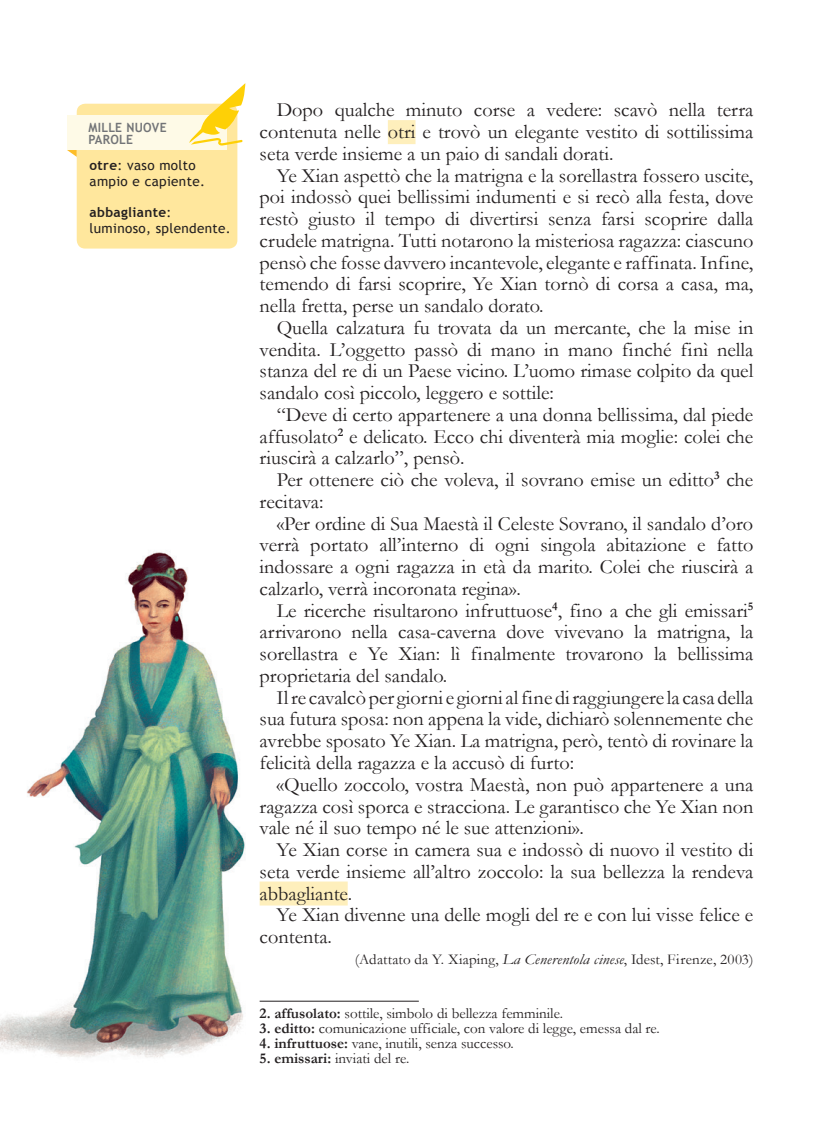
<style>
.page{position:relative;width:830px;height:1127px;background:#fff}
.page>*{position:absolute;margin:0;border:0;box-sizing:border-box;transform-origin:0 0}
.BRANO_-_Corpo_Testo{font:20.25px/21.8px "Garamond";color:#231f20;text-align:justify}
.BRANO_-_Note_Garamon{font:15px "Garamond";color:#231f20}
.BRANO_-_autore_testo{font:15px "Garamond";letter-spacing:.01em;color:#231f20}
.BOX_LESSICO_-_Testo{font:13.5px/15.8px "Trebuchet MS";letter-spacing:.025em;color:#231f20}
.BOX_LESSICO_-_Titolo{font:700 12.75px "Trebuchet MS";letter-spacing:.02em;color:#727477;scale:.95 1}
.s1{font-weight:700}
.s2{font-style:italic}
</style>
<div class="page">
<img style="left:0;top:552px;width:245px;height:506px">
<div style="left:387px;top:120px;width:28px;height:24px;background:#feefbc"></div>
<div style="left:259px;top:881px;width:88px;height:24px;background:#feefbc"></div>
<div style="left:77px;top:104px;width:160px;height:145px;background:#ffe79d;border-radius:9px"></div>
<div style="left:67px;top:115px;width:159px;height:35px;background:#fefae7"></div>
<svg style="left:189px;top:83px;width:56px;height:62px"></svg>
<svg style="left:67px;top:150px;width:10px;height:7px"></svg>
<hr style="left:259px;top:1001px;width:159px;height:1px;background:#231f20">
<p class="BOX_LESSICO_-_Titolo" style="left:88px;top:120px;width:84px">MILLE NUOVE</p>
<p class="BOX_LESSICO_-_Titolo" style="left:88px;top:132px;width:48px">PAROLE</p>
<p class="BOX_LESSICO_-_Testo" style="left:90px;top:158px;width:117px"><span class="s1">otre</span>: vaso molto ampio e capiente.</p>
<p class="BOX_LESSICO_-_Testo" style="left:90px;top:205px;width:143px"><span class="s1">abbagliante</span>: luminoso, splendente.</p>
<p class="BRANO_-_Corpo_Testo" style="left:259px;top:99px;width:495px;text-indent:17px">Dopo qualche minuto corse a vedere: scavò nella terra contenuta nelle otri e trovò un elegante vestito di sottilissima seta verde insieme a un paio di sandali dorati.</p>
<p class="BRANO_-_Corpo_Testo" style="left:259px;top:164px;width:495px;text-indent:17px">Ye Xian aspettò che la matrigna e la sorellastra fossero uscite, poi indossò quei bellissimi indumenti e si recò alla festa, dove restò giusto il tempo di divertirsi senza farsi scoprire dalla crudele matrigna. Tutti notarono la misteriosa ragazza: ciascuno pensò che fosse davvero incantevole, elegante e raffinata. Infine, temendo di farsi scoprire, Ye Xian tornò di corsa a casa, ma, nella fretta, perse un sandalo dorato.</p>
<p class="BRANO_-_Corpo_Testo" style="left:259px;top:316px;width:495px;text-indent:17px">Quella calzatura fu trovata da un mercante, che la mise in vendita. L’oggetto passò di mano in mano finché finì nella stanza del re di un Paese vicino. L’uomo rimase colpito da quel sandalo così piccolo, leggero e sottile:</p>
<p class="BRANO_-_Corpo_Testo" style="left:259px;top:403px;width:495px;text-indent:17px">“Deve di certo appartenere a una donna bellissima, dal piede affusolato<sup>2</sup> e delicato. Ecco chi diventerà mia moglie: colei che riuscirà a calzarlo”, pensò.</p>
<p class="BRANO_-_Corpo_Testo" style="left:259px;top:468px;width:495px;text-indent:17px">Per ottenere ciò che voleva, il sovrano emise un editto<sup>3</sup> che recitava:</p>
<p class="BRANO_-_Corpo_Testo" style="left:259px;top:512px;width:495px;text-indent:17px">«Per ordine di Sua Maestà il Celeste Sovrano, il sandalo d’oro verrà portato all’interno di ogni singola abitazione e fatto indossare a ogni ragazza in età da marito. Colei che riuscirà a calzarlo, verrà incoronata regina».</p>
<p class="BRANO_-_Corpo_Testo" style="left:259px;top:599px;width:495px;text-indent:17px">Le ricerche risultarono infruttuose<sup>4</sup>, fino a che gli emissari<sup>5 </sup>arrivarono nella casa-caverna dove vivevano la matrigna, la sorellastra e Ye Xian: lì finalmente trovarono la bellissima proprietaria del sandalo.</p>
<p class="BRANO_-_Corpo_Testo" style="left:259px;top:686px;width:495px;text-indent:17px">Il re cavalcò per giorni e giorni al fine di raggiungere la casa della sua futura sposa: non appena la vide, dichiarò solennemente che avrebbe sposato Ye Xian. La matrigna, però, tentò di rovinare la felicità della ragazza e la accusò di furto:</p>
<p class="BRANO_-_Corpo_Testo" style="left:259px;top:773px;width:495px;text-indent:17px">«Quello zoccolo, vostra Maestà, non può appartenere a una ragazza così sporca e stracciona. Le garantisco che Ye Xian non vale né il suo tempo né le sue attenzioni».</p>
<p class="BRANO_-_Corpo_Testo" style="left:259px;top:838px;width:495px;text-indent:17px">Ye Xian corse in camera sua e indossò di nuovo il vestito di seta verde insieme all’altro zoccolo: la sua bellezza la rendeva abbagliante.</p>
<p class="BRANO_-_Corpo_Testo" style="left:259px;top:903px;width:495px;text-indent:17px">Ye Xian divenne una delle mogli del re e con lui visse felice e contenta.</p>
<p class="BRANO_-_autore_testo" style="left:355px;top:949px;width:400px">(Adattato da Y. Xiaping, <span class="s2">La Cenerentola cinese</span>, Idest, Firenze, 2003)</p>
<p class="BRANO_-_Note_Garamon" style="left:259px;top:1003px;width:305px"><span class="s1">2. affusolato:</span> sottile, simbolo di bellezza femminile.</p>
<p class="BRANO_-_Note_Garamon" style="left:259px;top:1018px;width:401px"><span class="s1">3. editto:</span> comunicazione ufficiale, con valore di legge, emessa dal re.</p>
<p class="BRANO_-_Note_Garamon" style="left:259px;top:1033px;width:255px"><span class="s1">4. infruttuose:</span> vane, inutili, senza successo.</p>
<p class="BRANO_-_Note_Garamon" style="left:259px;top:1048px;width:151px"><span class="s1">5. emissari:</span> inviati del re.</p>
</div>
